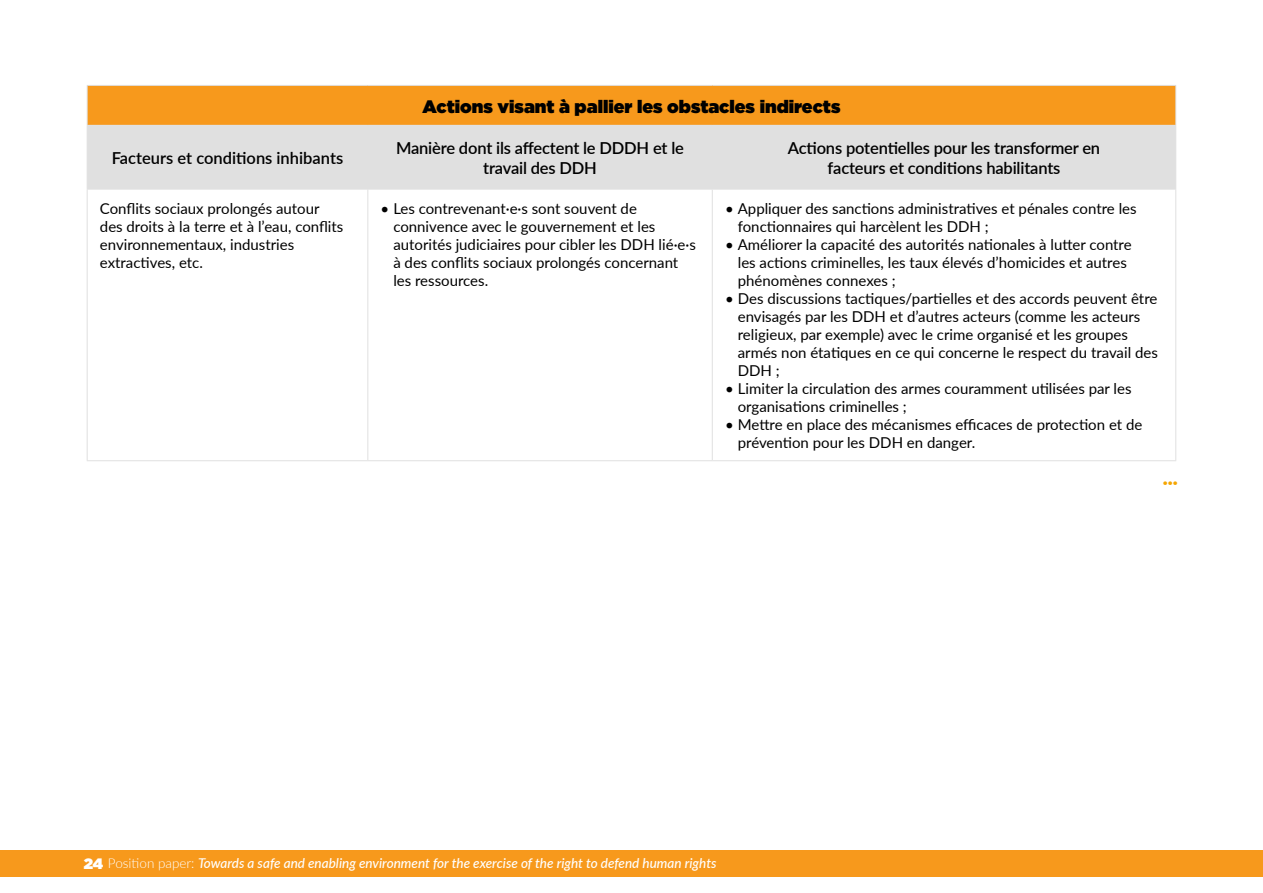
<style>
.page{position:relative;width:1263px;height:893px;background:#fff}
.page>*{position:absolute;margin:0;border:0;box-sizing:border-box;transform-origin:0 0}
.t1{font:900 21px "Lato";color:#f5a603}
.t2{font:900 18px "Gotham";color:#000}
.t3{font:600 16.5px "Lato";letter-spacing:-.01em;color:#000}
.t4{font:15px/18px "Lato";color:#000}
.t5{font:italic 500 13.5px "Lato";color:#fff}
.s1{font-family:"Gotham";font-weight:900;font-style:normal;font-size:15px}
.s2{font-weight:300;font-style:normal}
</style>
<div class="page">
<div style="left:0;top:851px;width:1263px;height:26px;background:#f7991c"></div>
<div style="left:87px;top:85px;width:1089px;height:40px;background:#f7991c"></div>
<div style="left:88px;top:126px;width:1087px;height:63px;background:#e0e0e0"></div>
<hr style="left:87px;top:85px;width:281px;height:1px;background:#e0e0e0">
<hr style="left:87px;top:86px;width:1px;height:39px;background:#e0e0e0">
<hr style="left:368px;top:85px;width:344px;height:1px;background:#e0e0e0">
<hr style="left:712px;top:85px;width:464px;height:1px;background:#e0e0e0">
<hr style="left:1175px;top:86px;width:1px;height:39px;background:#e0e0e0">
<hr style="left:87px;top:125px;width:281px;height:1px;background:#e0e0e0">
<hr style="left:87px;top:126px;width:1px;height:63px;background:#e0e0e0">
<hr style="left:368px;top:125px;width:344px;height:1px;background:#e0e0e0">
<hr style="left:367px;top:126px;width:1px;height:63px;background:#e0e0e0">
<hr style="left:712px;top:125px;width:464px;height:1px;background:#e0e0e0">
<hr style="left:712px;top:126px;width:1px;height:63px;background:#e0e0e0">
<hr style="left:1175px;top:126px;width:1px;height:63px;background:#e0e0e0">
<hr style="left:87px;top:189px;width:281px;height:1px;background:#e0e0e0">
<hr style="left:87px;top:189px;width:1px;height:271px;background:#e0e0e0">
<hr style="left:368px;top:189px;width:344px;height:1px;background:#e0e0e0">
<hr style="left:367px;top:189px;width:1px;height:271px;background:#e0e0e0">
<hr style="left:712px;top:189px;width:464px;height:1px;background:#e0e0e0">
<hr style="left:712px;top:189px;width:1px;height:271px;background:#e0e0e0">
<hr style="left:1175px;top:189px;width:1px;height:271px;background:#e0e0e0">
<hr style="left:87px;top:460px;width:281px;height:1px;background:#e0e0e0">
<hr style="left:368px;top:460px;width:344px;height:1px;background:#e0e0e0">
<hr style="left:712px;top:460px;width:464px;height:1px;background:#e0e0e0">
<p class="t3" style="left:112px;top:146px;width:233px">Facteurs et conditions inhibants</p>
<p class="t2" style="left:422px;top:93px;width:419px">Actions visant à pallier les obstacles indirects</p>
<p class="t3" style="left:396px;top:136px;width:289px">Manière dont ils affectent le DDDH et le</p>
<p class="t3" style="left:483px;top:156px;width:115px">travail des DDH</p>
<p class="t3" style="left:788px;top:136px;width:314px">Actions potentielles pour les transformer en</p>
<p class="t3" style="left:828px;top:156px;width:234px">facteurs et conditions habilitants</p>
<p class="t4" style="left:100px;top:199px;width:245px">Conflits sociaux prolongés autour des droits à la terre et à l’eau, conflits environnementaux, industries extractives, etc.</p>
<p class="t4" style="left:393px;top:199px;width:304px;text-indent:-13px">• Les contrevenant·e·s sont souvent de connivence avec le gouvernement et les autorités judiciaires pour cibler les DDH lié·e·s à des conflits sociaux prolongés concernant les ressources.</p>
<p class="t4" style="left:738px;top:199px;width:400px;text-indent:-13px">• Appliquer des sanctions administratives et pénales contre les fonctionnaires qui harcèlent les DDH ;</p>
<p class="t4" style="left:738px;top:235px;width:395px;text-indent:-13px">• Améliorer la capacité des autorités nationales à lutter contre les actions criminelles, les taux élevés d’homicides et autres phénomènes connexes ;</p>
<p class="t4" style="left:738px;top:289px;width:422px;text-indent:-13px">• Des discussions tactiques/partielles et des accords peuvent être envisagés par les DDH et d’autres acteurs (comme les acteurs religieux, par exemple) avec le crime organisé et les groupes armés non étatiques en ce qui concerne le respect du travail des DDH ;</p>
<p class="t4" style="left:738px;top:379px;width:395px;text-indent:-13px">• Limiter la circulation des armes couramment utilisées par les organisations criminelles ;</p>
<p class="t4" style="left:738px;top:415px;width:406px;text-indent:-13px">• Mettre en place des mécanismes efficaces de protection et de prévention pour les DDH en danger.</p>
<p class="t5" style="left:84px;top:853px;width:634px"><span class="s1">24</span> <span class="s2">Position paper:</span> Towards a safe and enabling environment for the exercise of the right to defend human rights</p>
<p class="t1" style="left:1163px;top:461px;width:17px">...</p>
</div>
